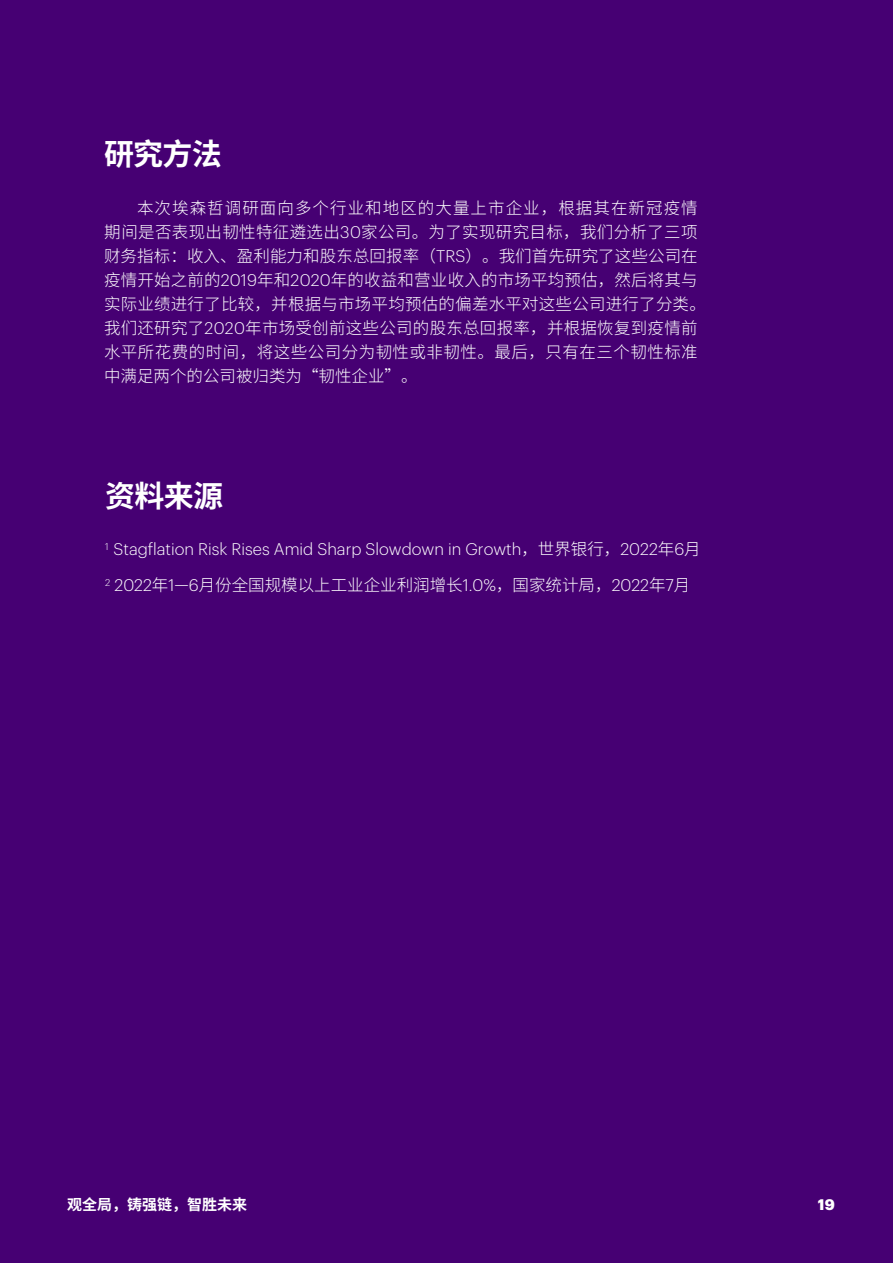
<style>
.page{position:relative;width:893px;height:1263px;background:#460073}
.page>*{position:absolute;margin:0;border:0;box-sizing:border-box;transform-origin:0 0}
.t1{font:700 30px "Source Han Sans CN";letter-spacing:-.025em;color:#fff}
.t2{font:300 16.5px/24px "Source Han Sans CN";letter-spacing:.015em;color:#fff}
.t3{font:300 16.5px "Graphik";color:#fff}
.t4{font:700 15px "Source Han Sans CN";color:#fff}
.t5{font:700 15px "Graphik";color:#fff}
.s1{font-family:"Graphik"}
.s2{font-family:"Source Han Sans CN"}
</style>
<div class="page">
<h1 class="t1" style="left:104px;top:137px;width:119px">研究方法</h1>
<p class="t2" style="left:104px;top:197px;width:604px;text-indent:33px">本次埃森哲调研面向多个行业和地区的大量上市企业，根据其在新冠疫情期间是否表现出韧性特征遴选出<span class="s1">30</span>家公司。为了实现研究目标，我们分析了三项财务指标：收入、盈利能力和股东总回报率（<span class="s1">TRS</span>）。我们首先研究了这些公司在疫情开始之前的<span class="s1">2019</span>年和<span class="s1">2020</span>年的收益和营业收入的市场平均预估，然后将其与实际业绩进行了比较，并根据与市场平均预估的偏差水平对这些公司进行了分类。我们还研究了<span class="s1">2020</span>年市场受创前这些公司的股东总回报率，并根据恢复到疫情前水平所花费的时间，将这些公司分为韧性或非韧性。最后，只有在三个韧性标准中满足两个的公司被归类为“韧性企业”。</p>
<h1 class="t1" style="left:105px;top:479px;width:119px">资料来源</h1>
<p class="t3" style="left:105px;top:537px;width:597px"><sup>1</sup> Stagflation Risk Rises Amid Sharp Slowdown in Growth<span class="s2">，世界银行，</span>2022<span class="s2">年</span>6<span class="s2">月</span></p>
<p class="t2" style="left:105px;top:574px;width:587px"><sup>2</sup> <span class="s1">2022</span>年<span class="s1">1—6</span>月份全国规模以上工业企业利润增长<span class="s1">1.0%</span>，国家统计局，<span class="s1">2022</span>年<span class="s1">7</span>月</p>
<p class="t4" style="left:67px;top:1196px;width:182px">观全局，铸强链，智胜未来</p>
<p class="t5" style="left:818px;top:1193px;width:18px">19</p>
</div>
